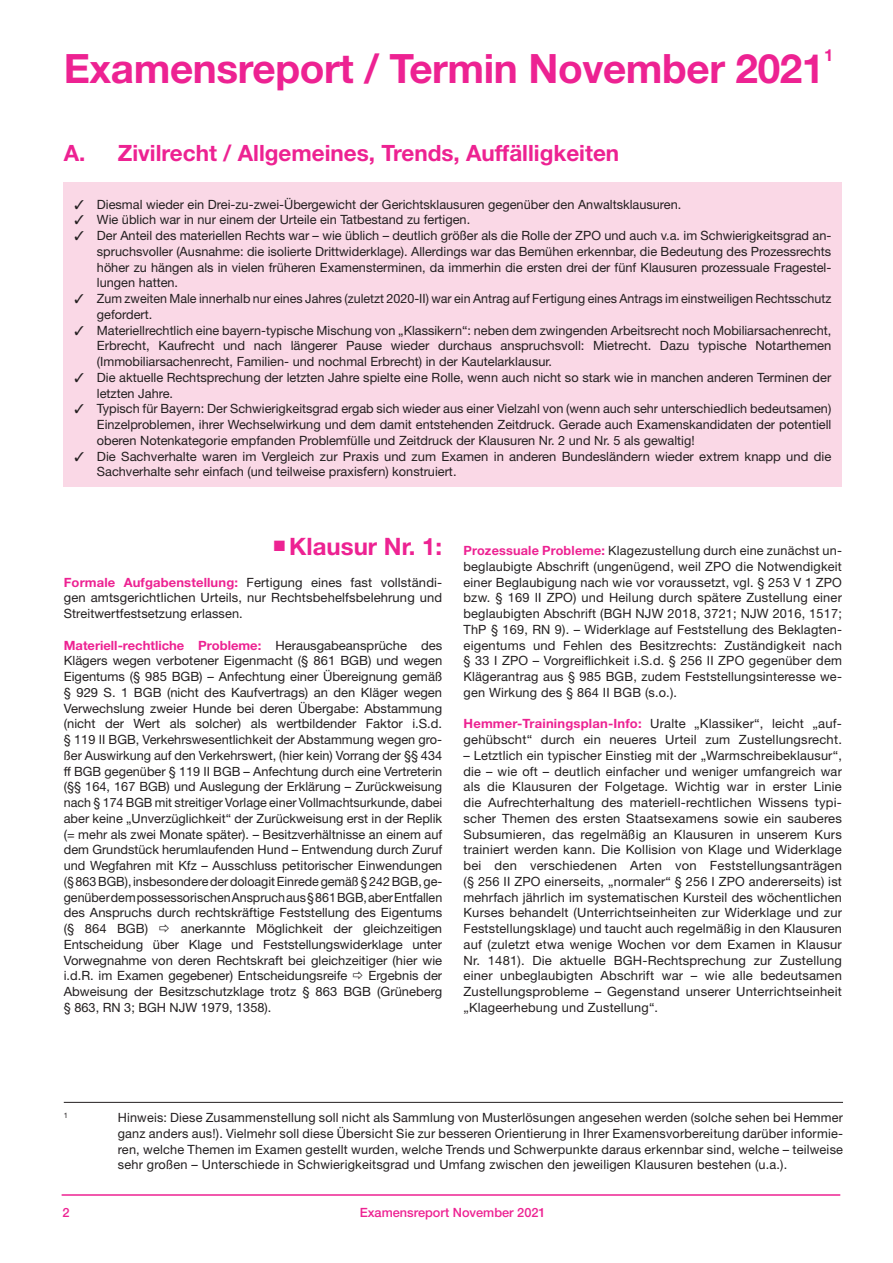
<style>
.page{position:relative;width:893px;height:1263px;background:#fff}
.page>*{position:absolute;margin:0;border:0;box-sizing:border-box;transform-origin:0 0}
.t1{font:700 40.5px "Helvetica Neue LT";letter-spacing:-.01em;color:#ed2292}
.t2{font:700 24px "Helvetica Neue LT";color:#ed2292}
.t3{font:700 22.5px "Helvetica Neue LT";color:#ed2292}
.t4{font:700 16.65px "Helvetica Neue LT";color:#ed2292}
.t5{font:12.75px/15.8px "Helvetica Neue LT";color:#231f20;text-align:justify}
.t6{font:500 12.75px "Helvetica Neue LT";color:#ed2292}
.t7{font:7.5px "Helvetica Neue LT";color:#231f20}
.s1{font-weight:700;color:#ed2292}
</style>
<div class="page">
<hr style="left:62px;top:1194px;width:778px;height:2px;background:#ed2292">
<hr style="left:64px;top:1102px;width:779px;height:1px;background:#231f20">
<div style="left:64px;top:183px;width:778px;height:304px;background:#fad8e6"></div>
<h1 class="t1" style="left:64px;top:43px;width:762px">Examensreport / Termin November 2021</h1>
<h3 class="t4" style="left:824px;top:45px;width:11px">1</h3>
<h3 class="t3" style="left:64px;top:139px;width:557px">A. Zivilrecht / Allgemeines, Trends, Auffälligkeiten</h3>
<p class="t5" style="left:74px;top:196px;width:608px">✓ Diesmal wieder ein Drei-zu-zwei-Übergewicht der Gerichtsklausuren gegenüber den Anwaltsklausuren.</p>
<p class="t5" style="left:74px;top:212px;width:397px">✓ Wie üblich war in nur einem der Urteile ein Tatbestand zu fertigen.</p>
<p class="t5" style="left:97px;top:227px;width:736px;text-indent:-23px">✓ Der Anteil des materiellen Rechts war – wie üblich – deutlich größer als die Rolle der ZPO und auch v.a. im Schwierigkeitsgrad an&shy;spruchsvoller (Ausnahme: die isolierte Drittwiderklage). Allerdings war das Bemühen erkennbar, die Bedeutung des Prozessrechts höher zu hängen als in vielen früheren Examensterminen, da immerhin die ersten drei der fünf Klausuren prozessuale Fragestel&shy;lungen hatten.</p>
<p class="t5" style="left:97px;top:290px;width:736px;text-indent:-22px">✓ Zum zweiten Male innerhalb nur eines Jahres (zuletzt 2020-II) war ein Antrag auf Fertigung eines Antrags im einstweiligen Rechtsschutz gefordert.</p>
<p class="t5" style="left:97px;top:322px;width:736px;text-indent:-22px">✓ Materiellrechtlich eine bayern-typische Mischung von „Klassikern“: neben dem zwingenden Arbeitsrecht noch Mobiliarsachenrecht, Erbrecht, Kaufrecht und nach längerer Pause wieder durchaus anspruchsvoll: Mietrecht. Dazu typische Notarthemen (Immobiliarsachenrecht, Familien- und nochmal Erbrecht) in der Kautelarklausur.</p>
<p class="t5" style="left:97px;top:369px;width:736px;text-indent:-23px">✓ Die aktuelle Rechtsprechung der letzten Jahre spielte eine Rolle, wenn auch nicht so stark wie in manchen anderen Terminen der letzten Jahre.</p>
<p class="t5" style="left:97px;top:401px;width:736px;text-indent:-22px">✓ Typisch für Bayern: Der Schwierigkeitsgrad ergab sich wieder aus einer Vielzahl von (wenn auch sehr unterschiedlich bedeutsamen)<br>Einzelproblemen, ihrer Wechselwirkung und dem damit entstehenden Zeitdruck. Gerade auch Examenskandidaten der potentiell oberen Notenkategorie empfanden Problemfülle und Zeitdruck der Klausuren Nr. 2 und Nr. 5 als gewaltig!</p>
<p class="t5" style="left:97px;top:448px;width:736px;text-indent:-22px">✓ Die Sachverhalte waren im Vergleich zur Praxis und zum Examen in anderen Bundesländern wieder extrem knapp und die<br>Sachverhalte sehr einfach (und teilweise praxisfern) konstruiert.</p>
<h2 class="t2" style="left:274px;top:532px;width:170px">■ Klausur Nr. 1:</h2>
<p class="t5" style="left:64px;top:574px;width:380px"><span class="s1">Formale Aufgabenstellung:</span> Fertigung eines fast vollständi&shy;gen amtsgerichtlichen Urteils, nur Rechtsbehelfsbelehrung und Streitwertfestsetzung erlassen.</p>
<p class="t5" style="left:64px;top:637px;width:380px"><span class="s1">Materiell-rechtliche Probleme:</span> Herausgabeansprüche des Klägers wegen verbotener Eigenmacht (§ 861 BGB) und wegen Eigentums (§ 985 BGB) – Anfechtung einer Übereignung gemäß § 929 S. 1 BGB (nicht des Kaufvertrags) an den Kläger wegen Verwechslung zweier Hunde bei deren Übergabe: Abstammung (nicht der Wert als solcher) als wertbildender Faktor i.S.d. § 119 II BGB, Verkehrswesentlichkeit der Abstammung wegen gro&shy;ßer Auswirkung auf den Verkehrswert, (hier kein) Vorrang der §§ 434 ff BGB gegenüber § 119 II BGB – Anfechtung durch eine Vertreterin (§§ 164, 167 BGB) und Auslegung der Erklärung – Zurückweisung nach § 174 BGB mit streitiger Vorlage einer Vollmachtsurkunde, dabei aber keine „Unverzüglichkeit“ der Zurückweisung erst in der Replik (= mehr als zwei Monate später). – Besitzverhältnisse an einem auf dem Grundstück herumlaufenden Hund – Entwendung durch Zuruf und Wegfahren mit Kfz – Ausschluss petitorischer Einwendungen (§ 863 BGB), insbesondere der doloagit Einrede gemäß § 242 BGB, ge&shy;genüber dem possessorischen Anspruch aus § 861 BGB, aber Entfallen des Anspruchs durch rechtskräftige Feststellung des Eigentums (§ 864 BGB)</p>
<p class="t5" style="left:64px;top:920px;width:380px;text-indent:117px">anerkannte Möglichkeit der gleichzeitigen Entscheidung über Klage und Feststellungswiderklage unter Vorwegnahme von deren Rechtskraft bei gleichzeitiger (hier wie i.d.R. im Examen gegebener) Entscheidungsreife</p>
<p class="t5" style="left:64px;top:968px;width:380px;text-indent:305px">Ergebnis der Abweisung der Besitzschutzklage trotz § 863 BGB (Grüneberg § 863, RN 3; BGH NJW 1979, 1358).</p>
<p class="t5" style="left:463px;top:542px;width:380px"><span class="s1">Prozessuale Probleme:</span> Klagezustellung durch eine zunächst un&shy;beglaubigte Abschrift (ungenügend, weil ZPO die Notwendigkeit einer Beglaubigung nach wie vor voraussetzt, vgl. § 253 V 1 ZPO bzw. § 169 II ZPO) und Heilung durch spätere Zustellung einer beglaubigten Abschrift (BGH NJW 2018, 3721; NJW 2016, 1517; ThP § 169, RN 9). – Widerklage auf Feststellung des Beklagten&shy;eigentums und Fehlen des Besitzrechts: Zuständigkeit nach § 33 I ZPO – Vorgreiflichkeit i.S.d. § 256 II ZPO gegenüber dem Klägerantrag aus § 985 BGB, zudem Feststellungsinteresse we&shy;gen Wirkung des § 864 II BGB (s.o.).</p>
<p class="t5" style="left:463px;top:716px;width:380px"><span class="s1">Hemmer-Trainingsplan-Info:</span> Uralte „Klassiker“, leicht „auf&shy;gehübscht“ durch ein neueres Urteil zum Zustellungsrecht.</p>
<p class="t5" style="left:463px;top:747px;width:380px">– Letztlich ein typischer Einstieg mit der „Warmschreibeklausur“, die – wie oft – deutlich einfacher und weniger umfangreich war als die Klausuren der Folgetage. Wichtig war in erster Linie die Aufrechterhaltung des materiell-rechtlichen Wissens typi&shy;scher Themen des ersten Staatsexamens sowie ein sauberes Subsumieren, das regelmäßig an Klausuren in unserem Kurs trainiert werden kann. Die Kollision von Klage und Widerklage bei den verschiedenen Arten von Feststellungsanträgen (§ 256 II ZPO einerseits, „normaler“ § 256 I ZPO andererseits) ist mehrfach jährlich im systematischen Kursteil des wöchentlichen Kurses behandelt (Unterrichtseinheiten zur Widerklage und zur Feststellungsklage) und taucht auch regelmäßig in den Klausuren auf (zuletzt etwa wenige Wochen vor dem Examen in Klausur Nr. 1481). Die aktuelle BGH-Rechtsprechung zur Zustellung einer unbeglaubigten Abschrift war – wie alle bedeutsamen Zustellungsprobleme – Gegenstand unserer Unterrichtseinheit „Klageerhebung und Zustellung“.</p>
<p class="t7" style="left:64px;top:1111px;width:6px">1</p>
<p class="t5" style="left:118px;top:1109px;width:727px">Hinweis: Diese Zusammenstellung soll nicht als Sammlung von Musterlösungen angesehen werden (solche sehen bei Hemmer ganz anders aus!). Vielmehr soll diese Übersicht Sie zur besseren Orientierung in Ihrer Examensvorbereitung darüber informie&shy;ren, welche Themen im Examen gestellt wurden, welche Trends und Schwerpunkte daraus erkennbar sind, welche – teilweise sehr großen – Unterschiede in Schwierigkeitsgrad und Umfang zwischen den jeweiligen Klausuren bestehen (u.a.).</p>
<p class="t6" style="left:62px;top:1204px;width:9px">2</p>
<p class="t6" style="left:360px;top:1204px;width:187px">Examensreport November 2021</p>
</div>
